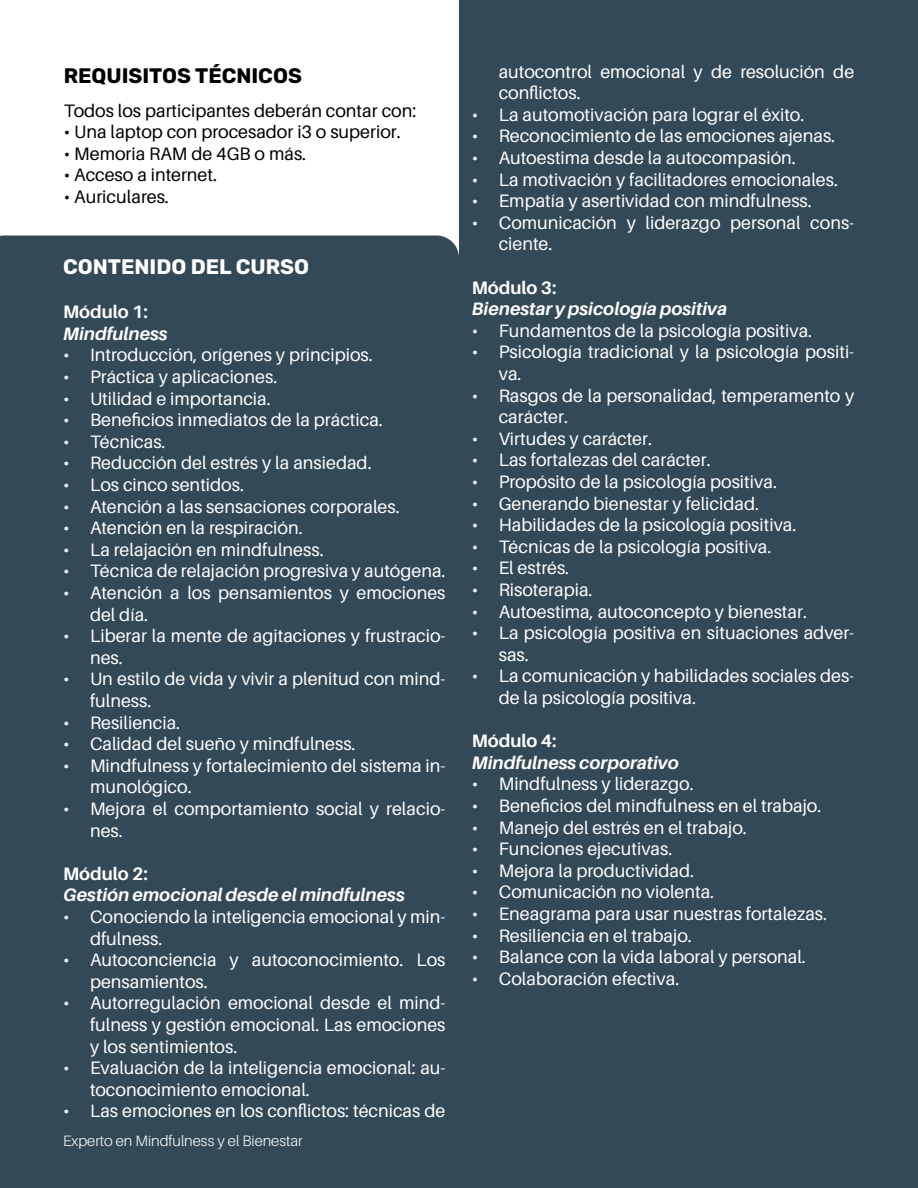
<style>
.page{position:relative;width:918px;height:1188px;background:#fff}
.page>*{position:absolute;margin:0;border:0;box-sizing:border-box;transform-origin:0 0}
.t1{font:700 21px "Rubik";color:#000}
.t2{font:700 21px "Rubik";color:#fff}
.t3{font:18px/21.6px "Aileron";color:#fff}
.t4{font:18px "Aileron";color:#000}
.t5{font:italic 700 18px "Aileron";color:#fff}
.t6{font:700 18px "Aileron";color:#fff}
.t7{font:300 15px "Aileron";color:#fff}
</style>
<div class="page">
<div style="left:0;top:236px;width:459px;height:952px;background:#334957"></div>
<div style="left:459px;top:0;width:459px;height:1188px;background:#334957"></div>
<p class="t1" style="left:64px;top:64px;width:240px">REQUISITOS TÉCNICOS</p>
<p class="t4" style="left:64px;top:101px;width:354px">Todos los participantes deberán contar con:</p>
<p class="t4" style="left:64px;top:122px;width:339px">• Una laptop con procesador i3 o superior.</p>
<p class="t4" style="left:64px;top:144px;width:244px">• Memoria RAM de 4GB o más.</p>
<p class="t4" style="left:64px;top:165px;width:155px">• Acceso a internet.</p>
<p class="t4" style="left:64px;top:187px;width:107px">• Auriculares.</p>
<p class="t2" style="left:63px;top:255px;width:248px">CONTENIDO DEL CURSO</p>
<p class="t6" style="left:63px;top:302px;width:86px">Módulo 1:</p>
<p class="t5" style="left:63px;top:323px;width:106px">Mindfulness</p>
<p class="t3" style="left:63px;top:344px;width:311px">• Introducción, orígenes y principios.</p>
<p class="t3" style="left:63px;top:366px;width:216px">• Práctica y aplicaciones.</p>
<p class="t3" style="left:63px;top:388px;width:209px">• Utilidad e importancia.</p>
<p class="t3" style="left:63px;top:409px;width:321px">• Beneficios inmediatos de la práctica.</p>
<p class="t3" style="left:63px;top:431px;width:104px">• Técnicas.</p>
<p class="t3" style="left:63px;top:452px;width:310px">• Reducción del estrés y la ansiedad.</p>
<p class="t3" style="left:63px;top:474px;width:183px">• Los cinco sentidos.</p>
<p class="t3" style="left:63px;top:496px;width:338px">• Atención a las sensaciones corporales.</p>
<p class="t3" style="left:63px;top:517px;width:241px">• Atención en la respiración.</p>
<p class="t3" style="left:63px;top:539px;width:262px">• La relajación en mindfulness.</p>
<p class="t3" style="left:63px;top:560px;width:384px">• Técnica de relajación progresiva y autógena.</p>
<p class="t3" style="left:90px;top:582px;width:357px;text-indent:-27px">• Atención a los pensamientos y emociones del día.</p>
<p class="t3" style="left:90px;top:625px;width:357px;text-indent:-27px">• Liberar la mente de agitaciones y frustracio&shy;nes.</p>
<p class="t3" style="left:90px;top:668px;width:357px;text-indent:-27px">• Un estilo de vida y vivir a plenitud con mind&shy;fulness.</p>
<p class="t3" style="left:63px;top:712px;width:119px">• Resiliencia.</p>
<p class="t3" style="left:63px;top:733px;width:294px">• Calidad del sueño y mindfulness.</p>
<p class="t3" style="left:90px;top:755px;width:357px;text-indent:-27px">• Mindfulness y fortalecimiento del sistema in&shy;munológico.</p>
<p class="t3" style="left:90px;top:798px;width:357px;text-indent:-27px">• Mejora el comportamiento social y relacio&shy;nes.</p>
<p class="t6" style="left:63px;top:863px;width:86px">Módulo 2:</p>
<p class="t5" style="left:63px;top:885px;width:343px">Gestión emocional desde el mindfulness</p>
<p class="t3" style="left:90px;top:906px;width:357px;text-indent:-27px">• Conociendo la inteligencia emocional y min&shy;dfulness.</p>
<p class="t3" style="left:90px;top:949px;width:357px;text-indent:-27px">• Autoconciencia y autoconocimiento. Los pensamientos.</p>
<p class="t3" style="left:90px;top:992px;width:357px;text-align:justify;text-indent:-27px">• Autorregulación emocional desde el mind&shy;fulness y gestión emocional. Las emociones y los sentimientos.</p>
<p class="t3" style="left:90px;top:1057px;width:357px;text-indent:-27px">• Evaluación de la inteligencia emocional: au&shy;toconocimiento emocional.</p>
<p class="t3" style="left:63px;top:1100px;width:384px">• Las emociones en los conflictos: técnicas de</p>
<p class="t7" style="left:63px;top:1132px;width:241px">Experto en Mindfulness y el Bienestar</p>
<p class="t3" style="left:499px;top:61px;width:357px">autocontrol emocional y de resolución de conflictos.</p>
<p class="t3" style="left:472px;top:104px;width:334px">• La automotivación para lograr el éxito.</p>
<p class="t3" style="left:472px;top:126px;width:365px">• Reconocimiento de las emociones ajenas.</p>
<p class="t3" style="left:472px;top:147px;width:326px">• Autoestima desde la autocompasión.</p>
<p class="t3" style="left:472px;top:169px;width:368px">• La motivación y facilitadores emocionales.</p>
<p class="t3" style="left:472px;top:190px;width:342px">• Empatía y asertividad con mindfulness.</p>
<p class="t3" style="left:499px;top:212px;width:357px;text-indent:-27px">• Comunicación y liderazgo personal cons&shy;ciente.</p>
<p class="t6" style="left:472px;top:277px;width:86px">Módulo 3:</p>
<p class="t5" style="left:472px;top:299px;width:257px">Bienestar y psicología positiva</p>
<p class="t3" style="left:472px;top:320px;width:342px">• Fundamentos de la psicología positiva.</p>
<p class="t3" style="left:499px;top:342px;width:357px;text-indent:-27px">• Psicología tradicional y la psicología positi&shy;va.</p>
<p class="t3" style="left:499px;top:385px;width:357px;text-indent:-27px">• Rasgos de la personalidad, temperamento y carácter.</p>
<p class="t3" style="left:472px;top:428px;width:182px">• Virtudes y carácter.</p>
<p class="t3" style="left:472px;top:450px;width:240px">• Las fortalezas del carácter.</p>
<p class="t3" style="left:472px;top:471px;width:307px">• Propósito de la psicología positiva.</p>
<p class="t3" style="left:472px;top:493px;width:289px">• Generando bienestar y felicidad.</p>
<p class="t3" style="left:472px;top:514px;width:326px">• Habilidades de la psicología positiva.</p>
<p class="t3" style="left:472px;top:536px;width:301px">• Técnicas de la psicología positiva.</p>
<p class="t3" style="left:472px;top:558px;width:99px">• El estrés.</p>
<p class="t3" style="left:472px;top:579px;width:122px">• Risoterapia.</p>
<p class="t3" style="left:472px;top:601px;width:337px">• Autoestima, autoconcepto y bienestar.</p>
<p class="t3" style="left:499px;top:622px;width:357px;text-indent:-27px">• La psicología positiva en situaciones adver&shy;sas.</p>
<p class="t3" style="left:499px;top:666px;width:357px;text-indent:-27px">• La comunicación y habilidades sociales des&shy;de la psicología positiva.</p>
<p class="t6" style="left:472px;top:731px;width:86px">Módulo 4:</p>
<p class="t5" style="left:472px;top:753px;width:209px">Mindfulness corporativo</p>
<p class="t3" style="left:472px;top:774px;width:223px">• Mindfulness y liderazgo.</p>
<p class="t3" style="left:472px;top:795px;width:351px">• Beneficios del mindfulness en el trabajo.</p>
<p class="t3" style="left:472px;top:817px;width:277px">• Manejo del estrés en el trabajo.</p>
<p class="t3" style="left:472px;top:838px;width:202px">• Funciones ejecutivas.</p>
<p class="t3" style="left:472px;top:860px;width:224px">• Mejora la productividad.</p>
<p class="t3" style="left:472px;top:882px;width:244px">• Comunicación no violenta.</p>
<p class="t3" style="left:472px;top:903px;width:357px">• Eneagrama para usar nuestras fortalezas.</p>
<p class="t3" style="left:472px;top:925px;width:222px">• Resiliencia en el trabajo.</p>
<p class="t3" style="left:472px;top:946px;width:336px">• Balance con la vida laboral y personal.</p>
<p class="t3" style="left:472px;top:968px;width:209px">• Colaboración efectiva.</p>
</div>
